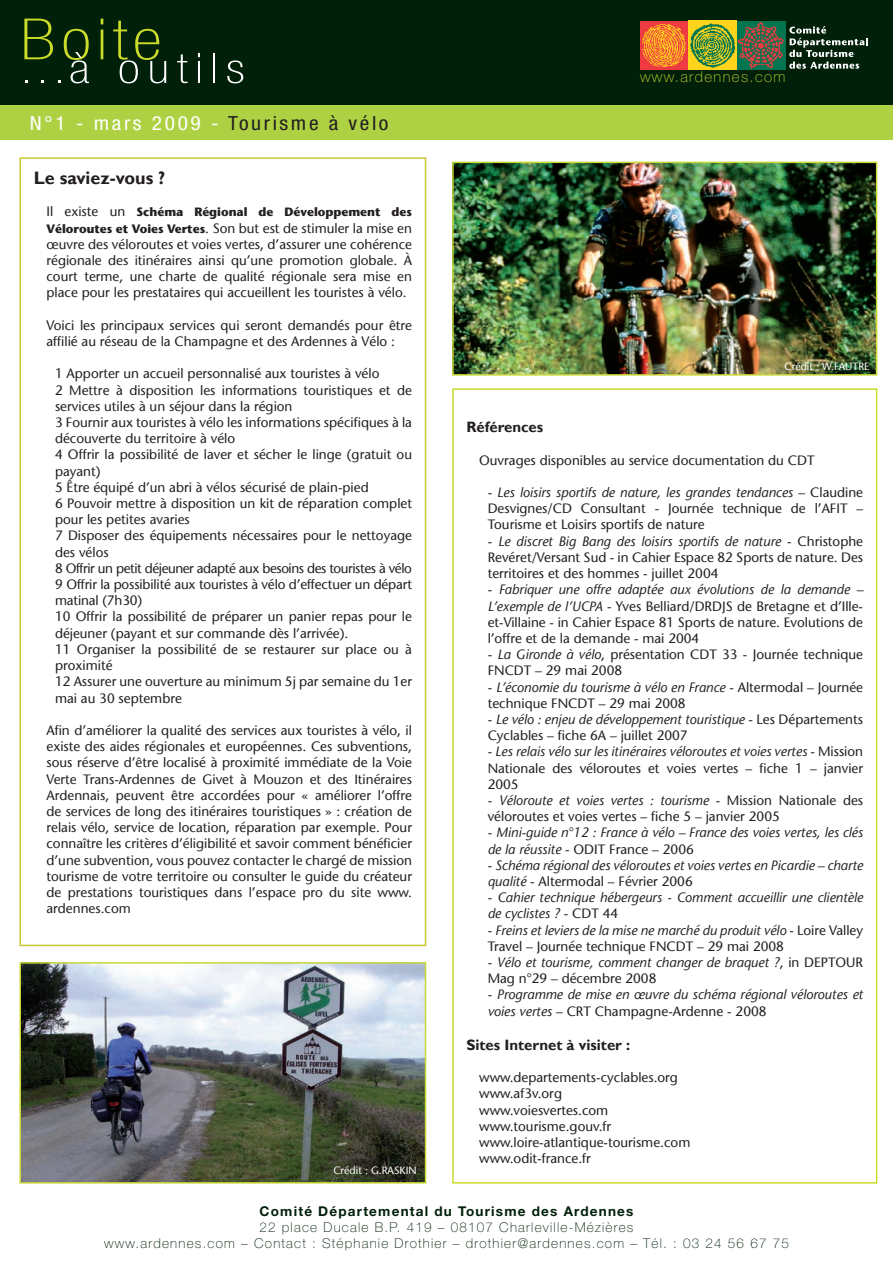
<style>
.page{position:relative;width:893px;height:1263px;background:#fff}
.page>*{position:absolute;margin:0;border:0;box-sizing:border-box;transform-origin:0 0}
.t1{font:100 condensed 57px "Helvetica Neue";letter-spacing:.075em;color:#cadb2a;scale:1.25 1}
.t2{font:100 condensed 42px "Helvetica Neue";letter-spacing:.15em;color:#fff;scale:1.24 1}
.t3{font:condensed 19.5px "Helvetica Neue";letter-spacing:.12em;color:#fff;scale:1.1 1}
.t4{font:700 18px "Gill Sans";color:#231f20}
.t5{font:700 15px "Gill Sans";color:#231f20}
.t6{font:100 15px "Helvetica Neue";letter-spacing:.09em;color:#cadb2a}
.t7{font:13.5px/16.2px "Stone Sans";color:#231f20}
.t8{font:italic 13.5px/16.2px "Stone Sans";color:#231f20}
.t9{font:100 13.5px/16.2px "Helvetica Neue";letter-spacing:.09em;color:#00200a;text-align:center}
.t10{font:700 13.5px "Helvetica Neue East A";letter-spacing:.09em;color:#00200a}
.t11{font:700 12px "Stone Sans";color:#231f20}
.t12{font:10.5px "Stone Sans";color:#fff}
.s1{font-size:25.2px}
.s2{color:#231f20}
.s3{font-weight:400;font-size:13.5px}
.s4{font-weight:700;font-size:12px}
.s5{font-style:italic}
.s6{font-style:normal}
</style>
<div class="page">
<div style="left:452px;top:388px;width:425px;height:795px;border:2px solid #cadb2a"></div>
<div style="left:19px;top:157px;width:407px;height:789px;border:2px solid #c9c92d"></div>
<div style="left:0;top:0;width:893px;height:128px;background:#00200a"></div>
<div style="left:0;top:106px;width:893px;height:34px;background:#add142"></div>
<svg style="left:789px;top:26px;width:79px;height:43px"></svg>
<div style="left:737px;top:21px;width:48px;height:48px;background:#00754f"></div>
<img style="left:737px;top:23px;width:47px;height:46px">
<img style="left:640px;top:21px;width:48px;height:48px">
<svg style="left:688px;top:21px;width:49px;height:48px;background:#9eb02f"></svg>
<img style="left:22px;top:965px;width:401px;height:215px">
<div style="left:19px;top:962px;width:407px;height:221px;border:2px solid #c9d837"></div>
<img style="left:455px;top:165px;width:419px;height:208px">
<div style="left:452px;top:162px;width:425px;height:214px;border:2px solid #c9d837"></div>
<h1 class="t1" style="left:20px;top:7px;width:115px">Boite</h1>
<h2 class="t2" style="left:20px;top:45px;width:182px"><span class="s1">...</span>à outils</h2>
<h3 class="t3" style="left:30px;top:111px;width:328px">N°1 - mars 2009 - <span class="s2">Tourisme à vélo</span></h3>
<h3 class="t4" style="left:34px;top:167px;width:133px">Le saviez-vous ?</h3>
<p class="t11" style="left:47px;top:205px;width:367px"><span class="s3">Il existe un</span> Schéma Régional de Développement des</p>
<p class="t7" style="left:46px;top:220px;width:367px;text-align:justify"><span class="s4">Véloroutes et Voies Vertes</span>. Son but est de stimuler la mise en œuvre des véloroutes et voies vertes, d’assurer une cohérence régionale des itinéraires ainsi qu’une promotion globale. À court terme, une charte de qualité régionale sera mise en place pour les prestataires qui accueillent les touristes à vélo.</p>
<p class="t7" style="left:46px;top:317px;width:367px">Voici les principaux services qui seront demandés pour être affilié au réseau de la Champagne et des Ardennes à Vélo :</p>
<p class="t7" style="left:55px;top:366px;width:359px">1 Apporter un accueil personnalisé aux touristes à vélo<br>2 Mettre à disposition les informations touristiques et de services utiles à un séjour dans la région<br>3 Fournir aux touristes à vélo les informations spécifiques à la découverte du territoire à vélo<br>4 Offrir la possibilité de laver et sécher le linge (gratuit ou payant)<br>5 Être équipé d’un abri à vélos sécurisé de plain-pied<br>6 Pouvoir mettre à disposition un kit de réparation complet pour les petites avaries<br>7 Disposer des équipements nécessaires pour le nettoyage des vélos<br>8 Offrir un petit déjeuner adapté aux besoins des touristes à vélo 9 Offrir la possibilité aux touristes à vélo d’effectuer un départ matinal (7h30)<br>10 Offrir la possibilité de préparer un panier repas pour le déjeuner (payant et sur commande dès l’arrivée).<br>11 Organiser la possibilité de se restaurer sur place ou à proximité<br>12 Assurer une ouverture au minimum 5j par semaine du 1er mai au 30 septembre</p>
<p class="t7" style="left:47px;top:722px;width:367px;text-align:justify">Afin d’améliorer la qualité des services aux touristes à vélo, il existe des aides régionales et européennes. Ces subventions, sous réserve d’être localisé à proximité immédiate de la Voie Verte Trans-Ardennes de Givet à Mouzon et des Itinéraires Ardennais, peuvent être accordées pour « améliorer l’offre de services de long des itinéraires touristiques » : création de relais vélo, service de location, réparation par exemple. Pour connaître les critères d’éligibilité et savoir comment bénéficier d’une subvention, vous pouvez contacter le chargé de mission tourisme de votre territoire ou consulter le guide du créateur de prestations touristiques dans l’espace pro du site www. ardennes.com</p>
<p class="t12" style="left:333px;top:1164px;width:85px">Crédit : G.RASKIN</p>
<p class="t6" style="left:640px;top:68px;width:147px">www.ardennes.com</p>
<p class="t12" style="left:784px;top:360px;width:86px">Crédit : W.FAUTRE</p>
<p class="t5" style="left:466px;top:418px;width:78px">Références</p>
<p class="t7" style="left:479px;top:452px;width:337px">Ouvrages disponibles au service documentation du CDT</p>
<p class="t7" style="left:488px;top:484px;width:377px;text-align:justify">- <span class="s5">Les loisirs sportifs de nature, les grandes tendances</span> – Claudine Desvignes/CD Consultant - Journée technique de l’AFIT – Tourisme et Loisirs sportifs de nature</p>
<p class="t7" style="left:488px;top:533px;width:377px;text-align:justify">- <span class="s5">Le discret Big Bang des loisirs sportifs de nature</span> - Christophe Revéret/Versant Sud - in Cahier Espace 82 Sports de nature. Des territoires et des hommes - juillet 2004</p>
<p class="t7" style="left:488px;top:581px;width:377px;text-align:justify">- <span class="s5">Fabriquer une offre adaptée aux évolutions de la demande – L’exemple de l’UCPA</span> - Yves Belliard/DRDJS de Bretagne et d’Ille&shy;et-Villaine - in Cahier Espace 81 Sports de nature. Evolutions de l’offre et de la demande - mai 2004</p>
<p class="t7" style="left:488px;top:646px;width:377px">- <span class="s5">La Gironde à vélo</span>, présentation CDT 33 - Journée technique<br>FNCDT – 29 mai 2008</p>
<p class="t7" style="left:488px;top:679px;width:377px">- <span class="s5">L’économie du tourisme à vélo en France</span> - Altermodal – Journée technique FNCDT – 29 mai 2008</p>
<p class="t7" style="left:488px;top:711px;width:377px">- <span class="s5">Le vélo : enjeu de développement touristique</span> - Les Départements<br>Cyclables – fiche 6A – juillet 2007</p>
<p class="t7" style="left:488px;top:743px;width:377px;text-align:justify">- <span class="s5">Les relais vélo sur les itinéraires véloroutes et voies vertes</span> - Mission Nationale des véloroutes et voies vertes – fiche 1 – janvier 2005</p>
<p class="t7" style="left:488px;top:792px;width:377px">- <span class="s5">Véloroute et voies vertes : tourisme</span> - Mission Nationale des véloroutes et voies vertes – fiche 5 – janvier 2005</p>
<p class="t8" style="left:488px;top:824px;width:377px"><span class="s6">-</span> Mini-guide n°12 : France à vélo – France des voies vertes, les clés de la réussite <span class="s6">- ODIT France – 2006</span></p>
<p class="t8" style="left:488px;top:857px;width:377px"><span class="s6">-</span> Schéma régional des véloroutes et voies vertes en Picardie – charte qualité <span class="s6">- Altermodal – Février 2006</span></p>
<p class="t8" style="left:488px;top:889px;width:377px"><span class="s6">-</span> Cahier technique hébergeurs - Comment accueillir une clientèle de cyclistes ? <span class="s6">- CDT 44</span></p>
<p class="t7" style="left:488px;top:922px;width:377px">- <span class="s5">Freins et leviers de la mise ne marché du produit vélo</span> - Loire Valley<br>Travel – Journée technique FNCDT – 29 mai 2008</p>
<p class="t8" style="left:488px;top:954px;width:377px"><span class="s6">-</span> Vélo et tourisme, comment changer de braquet ?<span class="s6">, in DEPTOUR<br>Mag n°29 – décembre 2008</span></p>
<p class="t8" style="left:488px;top:986px;width:377px"><span class="s6">-</span> Programme de mise en œuvre du schéma régional véloroutes et voies vertes <span class="s6">– CRT Champagne-Ardenne - 2008</span></p>
<p class="t5" style="left:466px;top:1036px;width:165px">Sites Internet à visiter :</p>
<p class="t7" style="left:479px;top:1069px;width:213px">www.departements-cyclables.org www.af3v.org www.voiesvertes.com www.tourisme.gouv.fr www.loire-atlantique-tourisme.com www.odit-france.fr</p>
<p class="t10" style="left:260px;top:1202px;width:375px">Comité Départemental du Tourisme des Ardennes</p>
<p class="t9" style="left:104px;top:1219px;width:686px">22 place Ducale B.P. 419 – 08107 Charleville-Mézières<br>www.ardennes.com – Contact : Stéphanie Drothier – drothier@ardennes.com – Tél. : 03 24 56 67 75</p>
</div>
